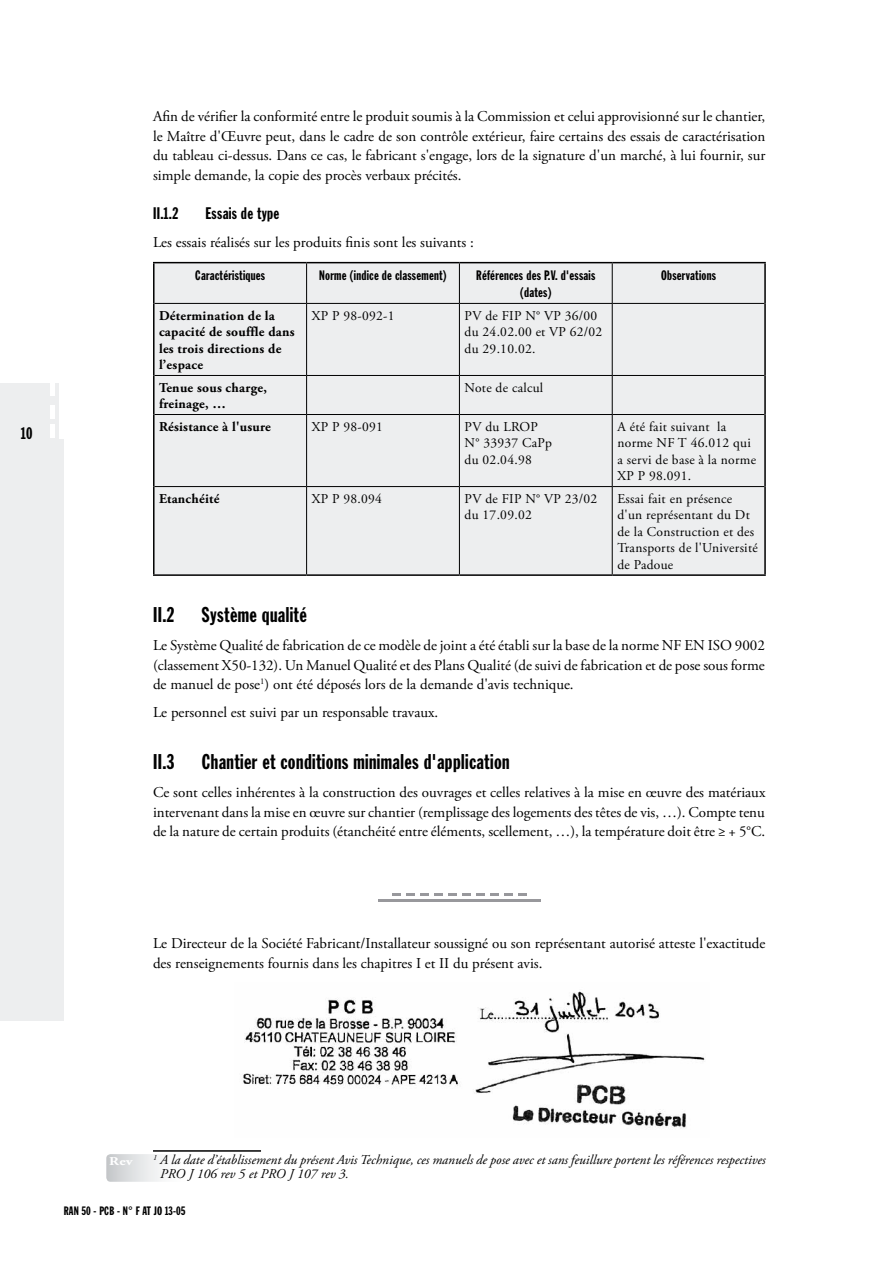
<style>
.page{position:relative;width:893px;height:1263px;background:#fff}
.page>*{position:absolute;margin:0;border:0;box-sizing:border-box;transform-origin:0 0}
.t1{font:21px "Franklin Gothic Extra Cond";letter-spacing:.02em;color:#000}
.t2{font:16.5px "Franklin Gothic Extra Cond";letter-spacing:.02em;color:#000}
.t3{font:15px/19.5px "Adobe Garamond Pro";color:#000;text-align:justify}
.t4{font:13.5px/16.5px "Adobe Garamond Pro";letter-spacing:.02em;color:#000}
.t5{font:italic 13.5px/13.5px "Adobe Garamond Pro";color:#000}
.t6{font:700 13.5px/16.5px "Adobe Garamond Pro";letter-spacing:.02em;color:#000}
.t7{font:13.5px/17px "Franklin Gothic Extra Cond";letter-spacing:.02em;color:#000;text-align:center}
.t8{font:12px "Franklin Gothic Extra Cond";letter-spacing:.02em;color:#000}
.t9{font:700 12px "Adobe Garamond Pro";color:#fff;scale:1.25 1}
</style>
<div class="page">
<div style="left:0;top:383px;width:64px;height:637px;background:#edeeef"></div>
<div style="left:59px;top:383px;width:5px;height:55px;background:#fff"></div>
<div style="left:50px;top:382px;width:5px;height:14px;background:#fff"></div>
<div style="left:50px;top:405px;width:5px;height:13px;background:#fff"></div>
<div style="left:50px;top:425px;width:5px;height:13px;background:#fff"></div>
<svg style="left:106px;top:1154px;width:55px;height:28px"></svg>
<div style="left:155px;top:263px;width:609px;height:311px;background:#edeeef"></div>
<hr style="left:153px;top:262px;width:154px;height:1px;background:#000">
<hr style="left:153px;top:263px;width:2px;height:40px;background:#000">
<hr style="left:307px;top:262px;width:152px;height:1px;background:#000">
<hr style="left:459px;top:262px;width:153px;height:1px;background:#000">
<hr style="left:612px;top:262px;width:154px;height:1px;background:#000">
<hr style="left:764px;top:263px;width:2px;height:40px;background:#000">
<hr style="left:153px;top:303px;width:2px;height:72px;background:#000">
<hr style="left:764px;top:303px;width:2px;height:72px;background:#000">
<hr style="left:153px;top:375px;width:2px;height:39px;background:#000">
<hr style="left:764px;top:375px;width:2px;height:39px;background:#000">
<hr style="left:153px;top:414px;width:2px;height:73px;background:#000">
<hr style="left:764px;top:414px;width:2px;height:73px;background:#000">
<hr style="left:153px;top:487px;width:2px;height:87px;background:#000">
<hr style="left:764px;top:487px;width:2px;height:87px;background:#000">
<hr style="left:153px;top:574px;width:154px;height:2px;background:#000">
<hr style="left:307px;top:574px;width:152px;height:2px;background:#000">
<hr style="left:459px;top:574px;width:153px;height:2px;background:#000">
<hr style="left:612px;top:574px;width:154px;height:2px;background:#000">
<hr style="left:306px;top:263px;width:1px;height:40px;background:#000">
<hr style="left:459px;top:263px;width:1px;height:40px;background:#000">
<hr style="left:612px;top:263px;width:1px;height:40px;background:#000">
<hr style="left:155px;top:303px;width:152px;height:1px;background:#000">
<hr style="left:307px;top:303px;width:152px;height:1px;background:#000">
<hr style="left:306px;top:304px;width:1px;height:71px;background:#000">
<hr style="left:459px;top:303px;width:153px;height:1px;background:#000">
<hr style="left:459px;top:304px;width:1px;height:71px;background:#000">
<hr style="left:612px;top:303px;width:152px;height:1px;background:#000">
<hr style="left:612px;top:304px;width:1px;height:71px;background:#000">
<hr style="left:155px;top:375px;width:152px;height:1px;background:#000">
<hr style="left:307px;top:375px;width:152px;height:1px;background:#000">
<hr style="left:306px;top:376px;width:1px;height:38px;background:#000">
<hr style="left:459px;top:375px;width:153px;height:1px;background:#000">
<hr style="left:459px;top:376px;width:1px;height:38px;background:#000">
<hr style="left:612px;top:375px;width:152px;height:1px;background:#000">
<hr style="left:612px;top:376px;width:1px;height:38px;background:#000">
<hr style="left:155px;top:414px;width:152px;height:1px;background:#000">
<hr style="left:307px;top:414px;width:152px;height:1px;background:#000">
<hr style="left:306px;top:415px;width:1px;height:71px;background:#000">
<hr style="left:459px;top:414px;width:153px;height:1px;background:#000">
<hr style="left:459px;top:415px;width:1px;height:71px;background:#000">
<hr style="left:612px;top:414px;width:152px;height:1px;background:#000">
<hr style="left:612px;top:415px;width:1px;height:71px;background:#000">
<hr style="left:155px;top:486px;width:152px;height:1px;background:#000">
<hr style="left:307px;top:486px;width:152px;height:1px;background:#000">
<hr style="left:306px;top:487px;width:1px;height:87px;background:#000">
<hr style="left:459px;top:486px;width:153px;height:1px;background:#000">
<hr style="left:459px;top:487px;width:1px;height:87px;background:#000">
<hr style="left:612px;top:486px;width:152px;height:1px;background:#000">
<hr style="left:612px;top:487px;width:1px;height:87px;background:#000">
<hr style="left:153px;top:1150px;width:108px;height:2px;background:#000">
<hr style="left:378px;top:899px;width:163px;height:2px;background:#98989c">
<svg style="left:476px;top:893px;width:51px;height:3px"></svg>
<svg style="left:462px;top:893px;width:8px;height:3px"></svg>
<svg style="left:448px;top:893px;width:8px;height:3px"></svg>
<svg style="left:434px;top:893px;width:8px;height:3px"></svg>
<svg style="left:420px;top:893px;width:8px;height:3px"></svg>
<svg style="left:406px;top:893px;width:8px;height:3px"></svg>
<svg style="left:392px;top:893px;width:8px;height:3px"></svg>
<img style="left:243px;top:991px;width:462px;height:137px">
<p class="t2" style="left:21px;top:424px;width:13px">10</p>
<p class="t3" style="left:153px;top:107px;width:614px">Afin de vérifier la conformité entre le produit soumis à la Commission et celui approvisionné sur le chantier, le Maître d'œuvre peut, dans le cadre de son contrôle extérieur, faire certains des essais de caractérisation du tableau ci-dessus. Dans ce cas, le fabricant s'engage, lors de la signature d'un marché, à lui fournir, sur simple demande, la copie des procès verbaux précités.</p>
<p class="t2" style="left:153px;top:205px;width:27px">II.1.2</p>
<p class="t2" style="left:205px;top:205px;width:75px">Essais de type</p>
<p class="t3" style="left:153px;top:233px;width:322px">Les essais réalisés sur les produits finis sont les suivants :</p>
<p class="t7" style="left:195px;top:267px;width:71px">Caractéristiques</p>
<p class="t7" style="left:319px;top:267px;width:129px">Norme (indice de classement)</p>
<p class="t7" style="left:476px;top:267px;width:121px">Références des P.V. d'essais (dates)</p>
<p class="t7" style="left:661px;top:267px;width:57px">Observations</p>
<p class="t6" style="left:159px;top:307px;width:137px">Détermination de la capacité de souffle dans les trois directions de l’espace</p>
<p class="t4" style="left:312px;top:307px;width:84px">XP P 98-092-1</p>
<p class="t4" style="left:465px;top:307px;width:139px">PV de FIP N° VP 36/00 du 24.02.00 et VP 62/02 du 29.10.02.</p>
<p class="t6" style="left:159px;top:379px;width:109px">Tenue sous charge, freinage, …</p>
<p class="t4" style="left:465px;top:380px;width:80px">Note de calcul</p>
<p class="t6" style="left:159px;top:418px;width:113px">Résistance à l'usure</p>
<p class="t4" style="left:312px;top:419px;width:73px">XP P 98-091</p>
<p class="t4" style="left:465px;top:419px;width:89px">PV du LROP<br>N° 33937 CaPp du 02.04.98</p>
<p class="t4" style="left:617px;top:419px;width:140px">A été fait suivant la norme NF T 46.012 qui a servi de base à la norme<br>XP P 98.091.</p>
<p class="t6" style="left:159px;top:490px;width:62px">Etanchéité</p>
<p class="t4" style="left:312px;top:491px;width:72px">XP P 98.094</p>
<p class="t4" style="left:465px;top:491px;width:134px">PV de FIP N° VP 23/02 du 17.09.02</p>
<p class="t4" style="left:617px;top:491px;width:142px">Essai fait en présence d'un représentant du Dt de la Construction et des<br>Transports de l'Université de Padoue</p>
<h1 class="t1" style="left:153px;top:603px;width:23px">II.2</h1>
<h1 class="t1" style="left:202px;top:603px;width:106px">Système qualité</h1>
<p class="t3" style="left:153px;top:636px;width:613px">Le Système Qualité de fabrication de ce modèle de joint a été établi sur la base de la norme NF EN ISO 9002 (classement X50-132). Un Manuel Qualité et des Plans Qualité (de suivi de fabrication et de pose sous forme de manuel de pose<sup>1</sup>) ont été déposés lors de la demande d'avis technique.</p>
<p class="t3" style="left:153px;top:703px;width:287px">Le personnel est suivi par un responsable travaux.</p>
<h1 class="t1" style="left:153px;top:751px;width:23px">II.3</h1>
<h1 class="t1" style="left:202px;top:751px;width:309px">Chantier et conditions minimales d'application</h1>
<p class="t3" style="left:153px;top:783px;width:614px">Ce sont celles inhérentes à la construction des ouvrages et celles relatives à la mise en œuvre des matériaux intervenant dans la mise en œuvre sur chantier (remplissage des logements des têtes de vis, …). Compte tenu de la nature de certain produits (étanchéité entre éléments, scellement, …), la température doit être ≥ + 5°C.</p>
<p class="t3" style="left:153px;top:934px;width:614px">Le Directeur de la Société Fabricant/Installateur soussigné ou son représentant autorisé atteste l'exactitude des renseignements fournis dans les chapitres I et II du présent avis.</p>
<p class="t9" style="left:109px;top:1154px;width:20px">Rev</p>
<p class="t5" style="left:160px;top:1154px;width:607px;text-indent:-7px"><sup>1</sup> A la date d’établissement du présent Avis Technique, ces manuels de pose avec et sans feuillure portent les références respectives<br>PRO J 106 rev 5 et PRO J 107 rev 3.</p>
<p class="t8" style="left:64px;top:1205px;width:123px">RAN 50 - PCB - N° F AT JO 13-05</p>
</div>
